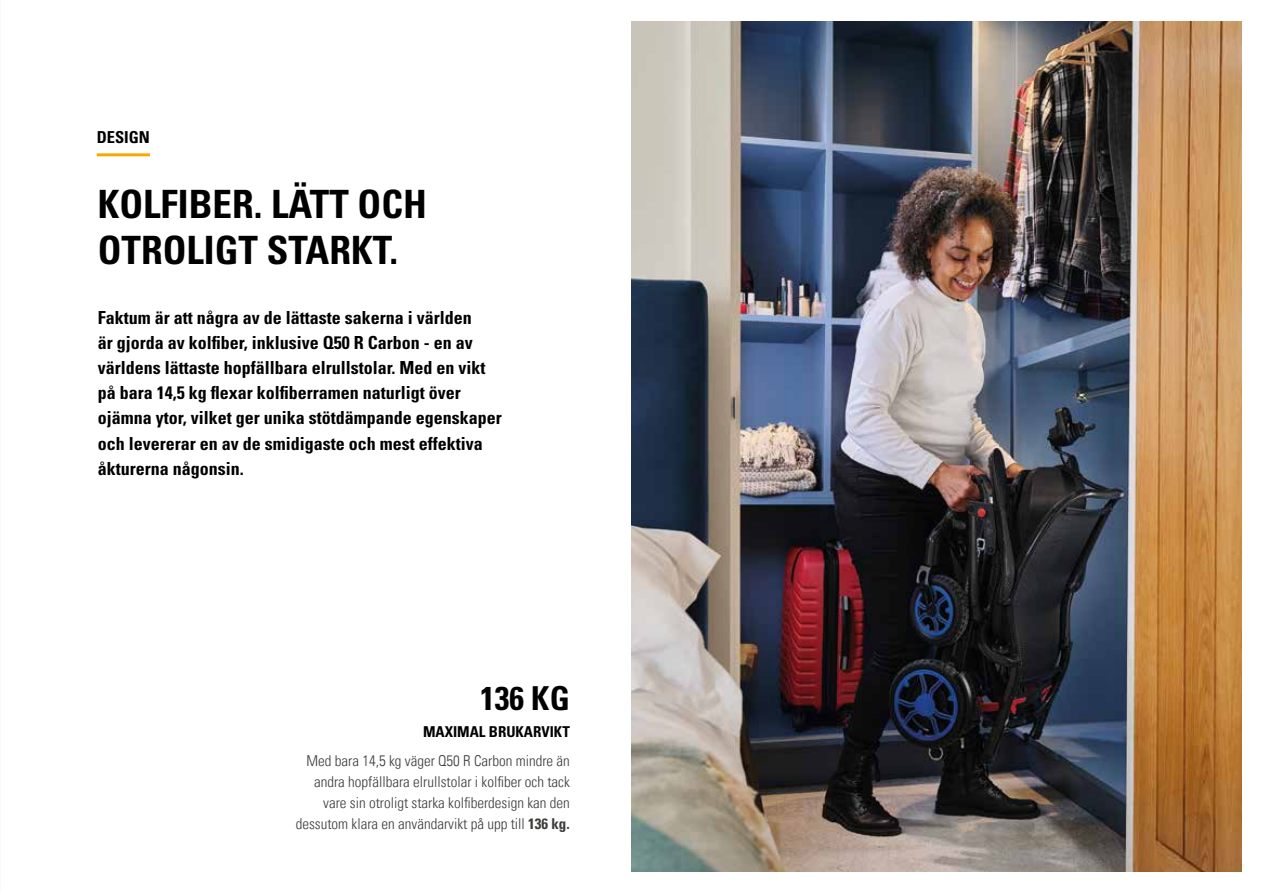
<style>
.page{position:relative;width:1263px;height:893px;background:#fff}
.page>*{position:absolute;margin:0;border:0;box-sizing:border-box;transform-origin:0 0}
.t1{font:700 condensed 39px/46.8px "Univers LT Std";color:#000}
.t2{font:700 condensed 33px "Univers LT Std";color:#000}
.t3{font:700 condensed 18px/25.2px "Univers LT Std";color:#000}
.t4{font:700 condensed 16.5px "Univers LT Std";color:#000}
.t5{font:15px/21px "Univers Com 47 Light Cond";color:#3c3c3b;text-align:right}
.t6{font:700 condensed 15px "Univers LT Std";color:#000}
.s1{font-family:"Univers Com 67 Bold Cond"}
</style>
<div class="page">
<hr style="left:97px;top:153px;width:53px;height:3px;background:#f8a800">
<img style="left:631px;top:21px;width:611px;height:851px">
<p class="t4" style="left:97px;top:127px;width:55px">DESIGN</p>
<h1 class="t1" style="left:98px;top:180px;width:331px">KOLFIBER. LÄTT OCH<br>OTROLIGT STARKT.</h1>
<p class="t3" style="left:98px;top:305px;width:405px">Faktum är att några av de lättaste sakerna i världen<br>är gjorda av kolfiber, inklusive Q50 R Carbon - en av världens lättaste hopfällbara elrullstolar. Med en vikt på bara 14,5 kg flexar kolfiberramen naturligt över ojämna ytor, vilket ger unika stötdämpande egenskaper och levererar en av de smidigaste och mest effektiva åkturerna någonsin.</p>
<h2 class="t2" style="left:480px;top:678px;width:91px">136 KG</h2>
<p class="t6" style="left:423px;top:722px;width:148px">MAXIMAL BRUKARVIKT</p>
<p class="t5" style="left:296px;top:750px;width:276px">Med bara 14,5 kg väger Q50 R Carbon mindre än andra hopfällbara elrullstolar i kolfiber och tack vare sin otroligt starka kolfiberdesign kan den dessutom klara en användarvikt på upp till <span class="s1">136 kg.</span></p>
</div>
